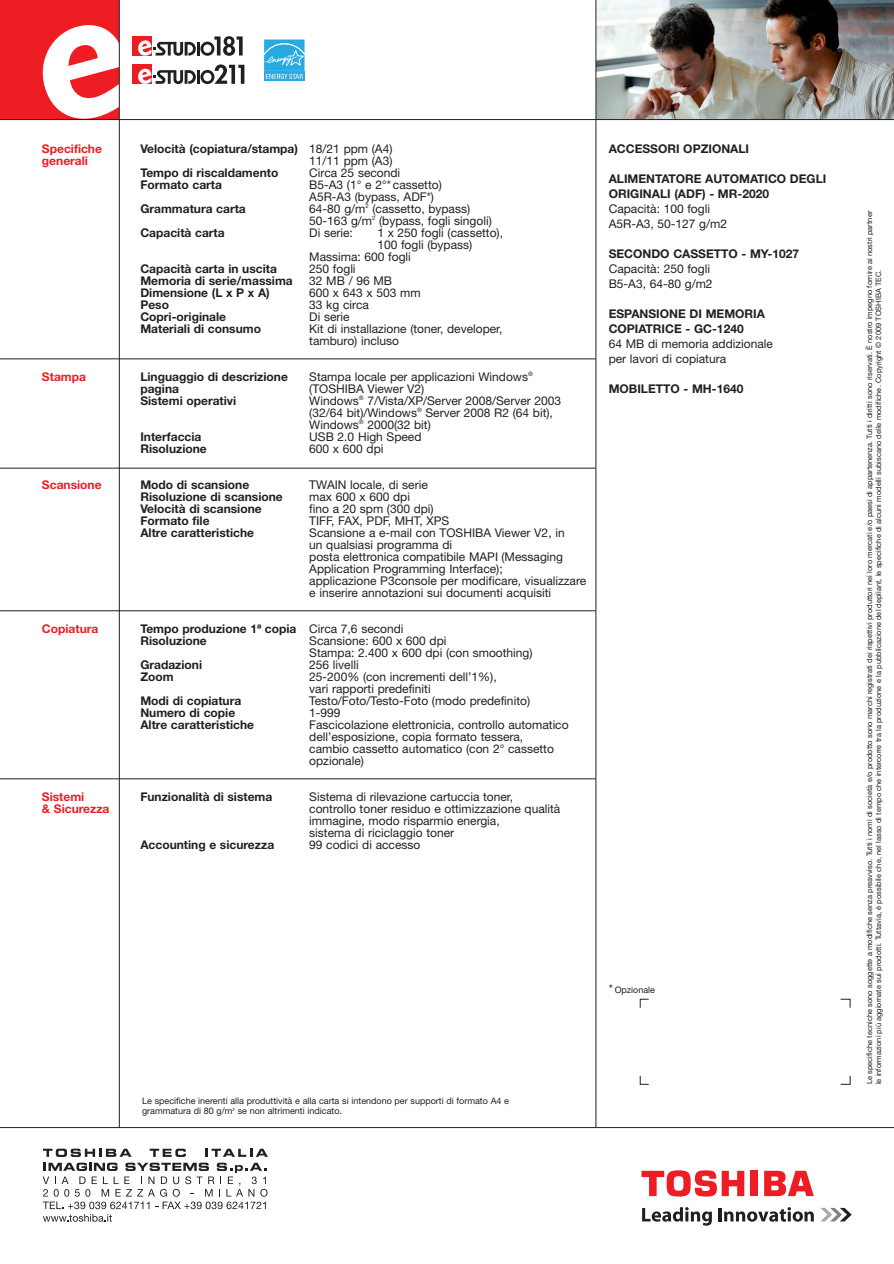
<style>
.page{position:relative;width:894px;height:1264px;background:#fff}
.page>*{position:absolute;margin:0;border:0;box-sizing:border-box;transform-origin:0 0}
.t1{font:12px/12px "Helvetica Neue";color:#231f20}
.t2{font:700 12px/12px "Helvetica Neue";color:#231f20}
.t3{font:700 12px/12px "Helvetica Neue";color:#ee1d23}
.t4{font:9px/10.5px "Helvetica Neue";color:#231f20}
.t5{font:7.5px/9px "Helvetica Neue";color:#231f20}
.s1{font-size:12px}
</style>
<div class="page">
<div style="left:0;top:0;width:119px;height:120px;background:#ee1d23"></div>
<svg style="left:42px;top:20px;width:77px;height:99px"></svg>
<img style="left:596px;top:0;width:297px;height:119px">
<hr style="left:0;top:119px;width:893px;height:1px;background:#231f20">
<hr style="left:595px;top:0;width:1px;height:1127px;background:#231f20">
<svg style="left:820px;top:1208px;width:31px;height:13px"></svg>
<svg style="left:642px;top:1207px;width:69px;height:18px"></svg>
<svg style="left:718px;top:1207px;width:95px;height:14px"></svg>
<div style="left:750px;top:1170px;width:7px;height:26px;background:#ee1d23"></div>
<svg style="left:764px;top:1170px;width:49px;height:26px"></svg>
<svg style="left:641px;top:1170px;width:103px;height:27px"></svg>
<hr style="left:0;top:1127px;width:893px;height:1px;background:#231f20">
<hr style="left:119px;top:0;width:1px;height:1127px;background:#231f20">
<div style="left:132px;top:36px;width:19px;height:20px;background:#ee1d23"></div>
<svg style="left:138px;top:36px;width:104px;height:20px"></svg>
<div style="left:132px;top:65px;width:19px;height:19px;background:#ee1d23"></div>
<svg style="left:137px;top:64px;width:107px;height:20px"></svg>
<svg style="left:264px;top:39px;width:41px;height:42px"></svg>
<div style="left:264px;top:72px;width:40px;height:9px;background:#26aae1"></div>
<svg style="left:264px;top:40px;width:40px;height:39px;background:#48b7e5"></svg>
<svg style="left:639px;top:998px;width:10px;height:10px"></svg>
<svg style="left:840px;top:998px;width:10px;height:10px"></svg>
<svg style="left:840px;top:1075px;width:10px;height:10px"></svg>
<svg style="left:639px;top:1075px;width:10px;height:10px"></svg>
<hr style="left:0;top:468px;width:595px;height:1px;background:#231f20">
<hr style="left:0;top:358px;width:595px;height:1px;background:#231f20">
<hr style="left:0;top:610px;width:595px;height:1px;background:#231f20">
<hr style="left:0;top:778px;width:595px;height:1px;background:#231f20">
<svg style="left:43px;top:1148px;width:225px;height:73px"></svg>
<p class="t3" style="left:42px;top:144px;width:61px">Specifiche generali</p>
<p class="t3" style="left:42px;top:372px;width:45px">Stampa</p>
<p class="t3" style="left:42px;top:480px;width:61px">Scansione</p>
<p class="t3" style="left:42px;top:624px;width:58px">Copiatura</p>
<p class="t3" style="left:42px;top:792px;width:69px">Sistemi<br>&amp; Sicurezza</p>
<p class="t2" style="left:140px;top:138px;width:159px;line-height:24px">Velocità (copiatura/stampa)<br>Tempo di riscaldamento</p>
<p class="t2" style="left:140px;top:174px;width:107px;line-height:24px">Formato carta<br>Grammatura carta<br>Capacità carta</p>
<p class="t2" style="left:140px;top:264px;width:154px">Capacità carta in uscita<br>Memoria di serie/massima<br>Dimensione (L x P x A)<br>Peso<br>Copri-originale<br>Materiali di consumo</p>
<p class="t2" style="left:140px;top:372px;width:149px">Linguaggio di descrizione pagina<br>Sistemi operativi</p>
<p class="t2" style="left:140px;top:432px;width:68px">Interfaccia<br>Risoluzione</p>
<p class="t2" style="left:140px;top:480px;width:144px">Modo di scansione<br>Risoluzione di scansione<br>Velocità di scansione<br>Formato file<br>Altre caratteristiche</p>
<p class="t2" style="left:140px;top:624px;width:157px">Tempo produzione 1ª copia<br>Risoluzione</p>
<p class="t2" style="left:140px;top:660px;width:63px">Gradazioni<br>Zoom</p>
<p class="t2" style="left:140px;top:696px;width:115px">Modi di copiatura<br>Numero di copie<br>Altre caratteristiche</p>
<p class="t2" style="left:140px;top:792px;width:133px">Funzionalità di sistema</p>
<p class="t2" style="left:140px;top:840px;width:135px">Accounting e sicurezza</p>
<p class="t1" style="left:309px;top:144px;width:184px">18/21 ppm (A4)<br>11/11 ppm (A3)<br>Circa 25 secondi<br>B5-A3 (1° e 2°* cassetto)<br>A5R-A3 (bypass, ADF*)<br>64-80 g/m<sup>2</sup> (cassetto, bypass)<br>50-163 g/m<sup>2</sup> (bypass, fogli singoli)<br>Di serie:</p>
<p class="t1" style="left:377px;top:228px;width:127px">1 x 250 fogli (cassetto),</p>
<p class="t1" style="left:377px;top:240px;width:96px">100 fogli (bypass)</p>
<p class="t1" style="left:309px;top:252px;width:103px">Massima: 600 fogli</p>
<p class="t1" style="left:309px;top:264px;width:48px">250 fogli</p>
<p class="t1" style="left:309px;top:276px;width:84px">32 MB / 96 MB</p>
<p class="t1" style="left:309px;top:288px;width:113px">600 x 643 x 503 mm</p>
<p class="t1" style="left:309px;top:300px;width:61px">33 kg circa</p>
<p class="t1" style="left:309px;top:312px;width:42px">Di serie</p>
<p class="t1" style="left:309px;top:324px;width:195px">Kit di installazione (toner, developer,</p>
<p class="t1" style="left:309px;top:336px;width:91px">tamburo) incluso</p>
<p class="t1" style="left:309px;top:372px;width:253px">Stampa locale per applicazioni Windows<sup>® </sup>(TOSHIBA Viewer V2)<br>Windows<sup>®</sup> 7/Vista/XP/Server 2008/Server 2003 (32/64 bit)/Windows<sup>®</sup> Server 2008 R2 (64 bit),<br>Windows<sup>®</sup> 2000(32 bit)<br>USB 2.0 High Speed<br>600 x 600 dpi</p>
<p class="t1" style="left:309px;top:480px;width:278px">TWAIN locale, di serie<br>max 600 x 600 dpi<br>fino a 20 spm (300 dpi)<br>TIFF, FAX, PDF, MHT, XPS<br>Scansione a e-mail con TOSHIBA Viewer V2, in<br>un qualsiasi programma di<br>posta elettronica compatibile MAPI (Messaging Application Programming Interface);<br>applicazione P3console per modificare, visualizzare e inserire annotazioni sui documenti acquisiti</p>
<p class="t1" style="left:309px;top:624px;width:261px">Circa 7,6 secondi<br>Scansione: 600 x 600 dpi<br>Stampa: 2.400 x 600 dpi (con smoothing)<br>256 livelli<br>25-200% (con incrementi dell’1%),<br>vari rapporti predefiniti<br>Testo/Foto/Testo-Foto (modo predefinito)<br>1-999<br>Fascicolazione elettronicia, controllo automatico dell’esposizione, copia formato tessera,<br>cambio cassetto automatico (con 2° cassetto opzionale)</p>
<p class="t1" style="left:309px;top:792px;width:252px">Sistema di rilevazione cartuccia toner, controllo toner residuo e ottimizzazione qualità immagine, modo risparmio energia,<br>sistema di riciclaggio toner<br>99 codici di accesso</p>
<p class="t2" style="left:608px;top:144px;width:142px">ACCESSORI OPZIONALI</p>
<p class="t2" style="left:608px;top:172px;width:219px;line-height:15px">ALIMENTATORE AUTOMATICO DEGLI<br>ORIGINALI (ADF) - MR-2020</p>
<p class="t1" style="left:608px;top:202px;width:120px;line-height:15px">Capacità: 100 fogli<br>A5R-A3, 50-127 g/m2</p>
<p class="t2" style="left:608px;top:249px;width:192px">SECONDO CASSETTO - MY-1027</p>
<p class="t1" style="left:608px;top:262px;width:105px;line-height:15px">Capacità: 250 fogli<br>B5-A3, 64-80 g/m2</p>
<p class="t2" style="left:608px;top:307px;width:158px;line-height:15px">ESPANSIONE DI MEMORIA<br>COPIATRICE - GC-1240</p>
<p class="t1" style="left:608px;top:337px;width:166px;line-height:15px">64 MB di memoria addizionale per lavori di copiatura</p>
<p class="t2" style="left:608px;top:384px;width:136px">MOBILETTO - MH-1640</p>
<p class="t4" style="left:142px;top:1096px;width:368px">Le specifiche inerenti alla produttività e alla carta si intendono per supporti di formato A4 e grammatura di 80 g/m<sup>2</sup> se non altrimenti indicato.</p>
<p class="t4" style="left:608px;top:985px;width:48px"><span class="s1">*</span> Opzionale</p>
<p class="t5" style="left:865px;top:1084px;width:875px;rotate:-90deg">Le specifiche tecniche sono soggette a modifiche senza preavviso. Tutti i nomi di società e/o prodotto sono marchi registrati dei rispettivi produttori nei loro mercati e/o paesi di appartenenza. Tutti i diritti sono riservati. È nostro impegno fornire ai nostri partner le informazioni più aggiornate sui prodotti. Tuttavia, è possibile che, nel lasso di tempo che intercorre tra la produzione e la pubblicazione del depliant, le specifiche di alcuni modelli subiscano delle modifiche. Copyright © 2009 TOSHIBA TEC.</p>
</div>
